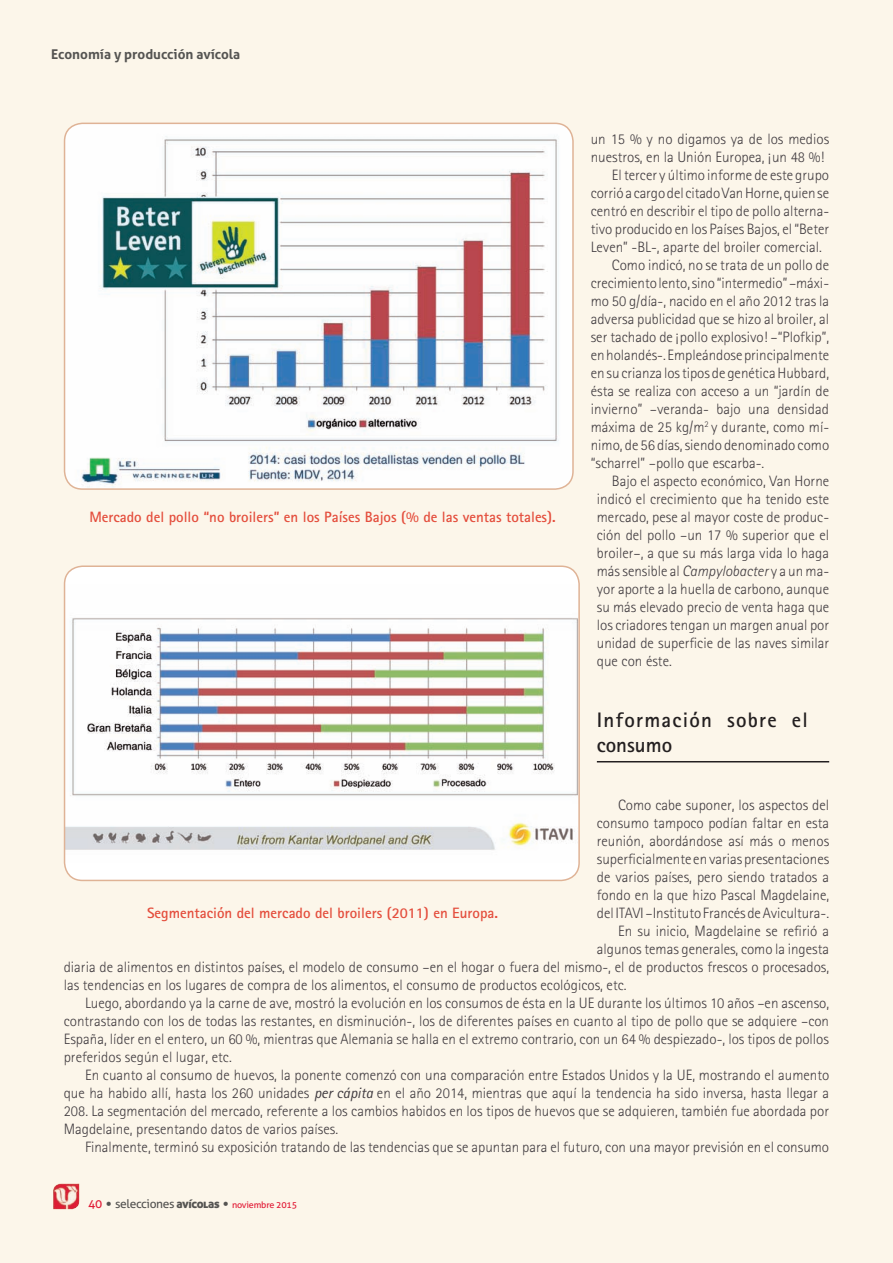
<style>
.page{position:relative;width:893px;height:1263px;background:#fcf6ea}
.page>*{position:absolute;margin:0;border:0;box-sizing:border-box;transform-origin:0 0}
.pregunta{font:700 21px/25.2px "Rotis Sans Serif";letter-spacing:.06em;color:#231f20}
.CUERPO_TEXTO{font:300 15px/18px "Rotis Sans Serif";color:#413c40;text-align:justify}
.leyenda_fotos{font:700 15px "Rotis Sans Serif";color:#e44e3d}
.t1{font:700 13.5px "Aller";color:#57585a}
.t2{font:9px "Aller";letter-spacing:-.02em;color:#e41c3b}
.s1{font-style:italic}
.s2{font-weight:400;font-style:italic}
.s3{font-size:12px}
.s4{font-family:"Frutiger Roman";font-weight:500;font-size:12px;color:#57585a}
.s5{font-size:12px;color:#57585a}
.s6{font-family:"Aller Display";font-size:12px;color:#57585a}
</style>
<div class="page">
<hr style="left:597px;top:761px;width:232px;height:1px;background:#231f20">
<img style="left:65px;top:123px;width:506px;height:366px">
<div style="left:64px;top:123px;width:510px;height:367px;border:2px solid #dfb396;border-radius:18px"></div>
<div style="left:65px;top:566px;width:514px;height:314px;background:#fff;border-radius:18px"></div>
<img style="left:67px;top:618px;width:510px;height:232px">
<div style="left:64px;top:565px;width:516px;height:316px;border:2px solid #dfb396;border-radius:18px"></div>
<p class="t1" style="left:51px;top:46px;width:191px">Economía y producción avícola</p>
<p class="leyenda_fotos" style="left:89px;top:507px;width:468px">Mercado del pollo “no broilers” en los Países Bajos (% de las ventas totales).</p>
<p class="CUERPO_TEXTO" style="left:591px;top:130px;width:240px">un 15 % y no digamos ya de los medios nuestros, en la Unión Europea, ¡un 48 %!</p>
<p class="CUERPO_TEXTO" style="left:591px;top:166px;width:240px;text-indent:21px">El tercer y último informe de este grupo corrió a cargo del citado Van Horne, quien se centró en describir el tipo de pollo alterna&shy;tivo producido en los Países Bajos, el “Beter Leven” -BL-, aparte del broiler comercial.</p>
<p class="CUERPO_TEXTO" style="left:591px;top:256px;width:240px;text-indent:21px">Como indicó, no se trata de un pollo de crecimiento lento, sino “intermedio” –máxi&shy;mo 50 g/día-, nacido en el año 2012 tras la adversa publicidad que se hizo al broiler, al ser tachado de ¡pollo explosivo! –“Plofkip”, en holandés-. Empleándose principalmente en su crianza los tipos de genética Hubbard, ésta se realiza con acceso a un “jardín de invierno” –veranda- bajo una densidad máxima de 25 kg/m<sup>2</sup> y durante, como mí&shy;nimo, de 56 días, siendo denominado como “scharrel” –pollo que escarba-.</p>
<p class="CUERPO_TEXTO" style="left:597px;top:472px;width:234px;text-indent:15px">Bajo el aspecto económico, Van Horne indicó el crecimiento que ha tenido este mercado, pese al mayor coste de produc&shy;ción del pollo –un 17 % superior que el broiler–, a que su más larga vida lo haga más sensible al <span class="s1">Campylobacter</span> y a un ma&shy;yor aporte a la huella de carbono, aunque su más elevado precio de venta haga que los criadores tengan un margen anual por unidad de superficie de las naves similar que con éste.</p>
<p class="pregunta" style="left:597px;top:707px;width:212px">Información sobre el consumo</p>
<p class="CUERPO_TEXTO" style="left:597px;top:796px;width:234px;text-indent:21px">Como cabe suponer, los aspectos del consumo tampoco podían faltar en esta reunión, abordándose así más o menos superficialmente en varias presentaciones de varios países, pero siendo tratados a fondo en la que hizo Pascal Magdelaine, del ITAVI –Instituto Francés de Avicultura-.</p>
<p class="CUERPO_TEXTO" style="left:618px;top:922px;width:213px">En su inicio, Magdelaine se refirió a</p>
<p class="CUERPO_TEXTO" style="left:597px;top:940px;width:234px">algunos temas generales, como la ingesta</p>
<p class="CUERPO_TEXTO" style="left:64px;top:958px;width:767px">diaria de alimentos en distintos países, el modelo de consumo –en el hogar o fuera del mismo-, el de productos frescos o procesados,</p>
<p class="CUERPO_TEXTO" style="left:64px;top:976px;width:564px">las tendencias en los lugares de compra de los alimentos, el consumo de productos ecológicos, etc.</p>
<p class="CUERPO_TEXTO" style="left:64px;top:994px;width:767px;text-indent:21px">Luego, abordando ya la carne de ave, mostró la evolución en los consumos de ésta en la UE durante los últimos 10 años –en ascenso, contrastando con los de todas las restantes, en disminución-, los de diferentes países en cuanto al tipo de pollo que se adquiere –con España, líder en el entero, un 60 %, mientras que Alemania se halla en el extremo contrario, con un 64 % despiezado-, los tipos de pollos preferidos según el lugar, etc.</p>
<p class="CUERPO_TEXTO" style="left:64px;top:1066px;width:767px;text-indent:21px">En cuanto al consumo de huevos, la ponente comenzó con una comparación entre Estados Unidos y la UE, mostrando el aumento que ha habido allí, hasta los 260 unidades <span class="s2">per cápita</span> en el año 2014, mientras que aquí la tendencia ha sido inversa, hasta llegar a 208. La segmentación del mercado, referente a los cambios habidos en los tipos de huevos que se adquieren, también fue abordada por Magdelaine, presentando datos de varios países.</p>
<p class="CUERPO_TEXTO" style="left:85px;top:1138px;width:746px">Finalmente, terminó su exposición tratando de las tendencias que se apuntan para el futuro, con una mayor previsión en el consumo</p>
<p class="leyenda_fotos" style="left:147px;top:903px;width:353px">Segmentación del mercado del broilers (2011) en Europa.</p>
<p class="t2" style="left:88px;top:1199px;width:211px"><span class="s3">40</span> <span class="s4">•</span> <span class="s5">selecciones</span> <span class="s6">avícolas</span> <span class="s4">•</span> noviembre 2015</p>
</div>
